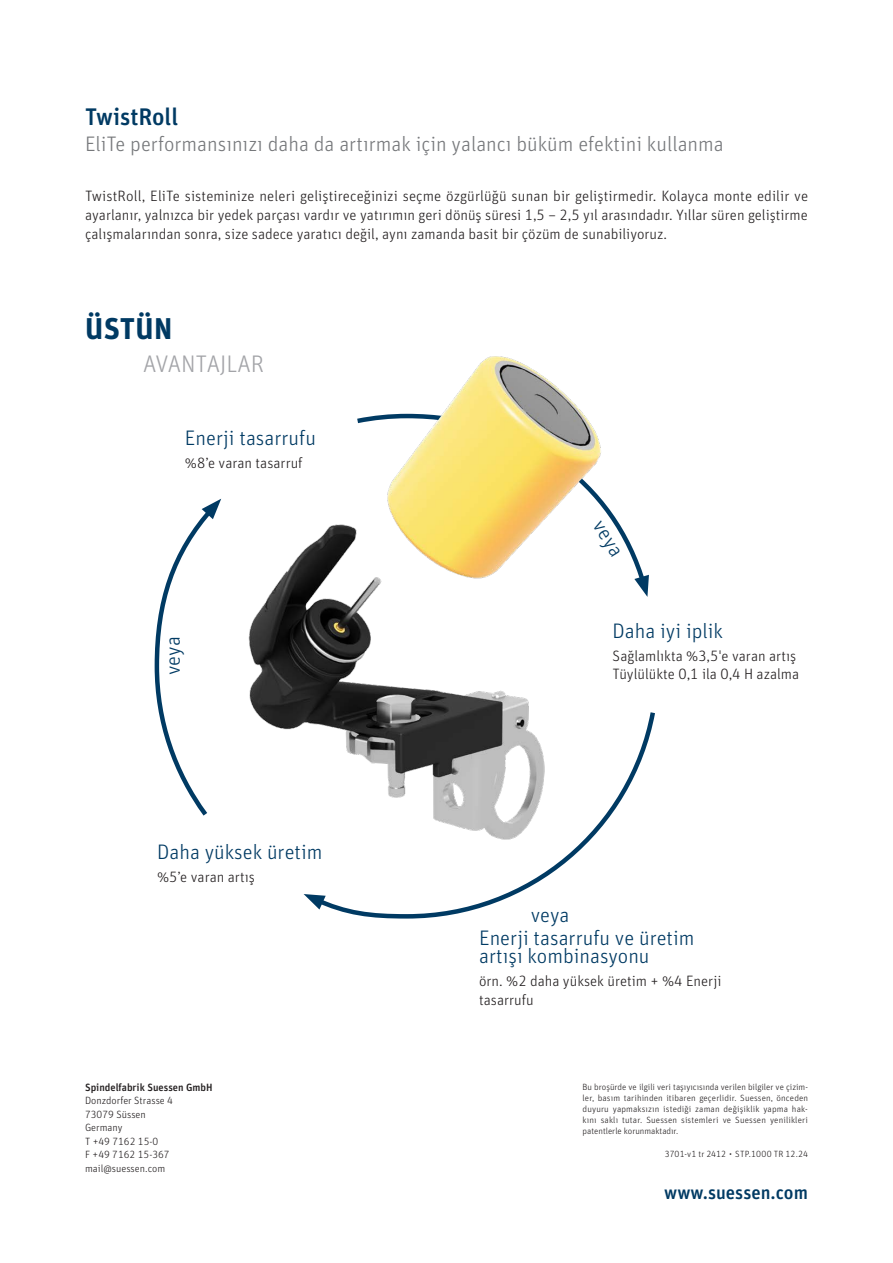
<style>
.page{position:relative;width:893px;height:1263px;background:#fff}
.page>*{position:absolute;margin:0;border:0;box-sizing:border-box;transform-origin:0 0}
.t1{font:700 30px "Unit Pro";letter-spacing:.01em;color:#003a63}
.t2{font:300 24px "Unit Pro";color:#a3a4a8}
.t3{font:500 24px "Unit Pro";color:#003a63}
.t4{font:300 21px/18.8px "Unit Pro";color:#003a63}
.t5{font:300 21px "Unit Pro";color:#76787b}
.t6{font:500 18.75px "Unit Pro";color:#003a63}
.t7{font:300 15px/18.8px "Unit Pro";color:#231f20}
.t8{font:300 10.5px/13.5px "Unit Pro";color:#231f20}
.t9{font:500 10.5px "Unit Pro";color:#231f20}
.t10{font:300 9px/10.8px "Unit Pro";color:#231f20;text-align:justify}
</style>
<div class="page">
<img style="left:248px;top:356px;width:401px;height:374px">
<svg style="left:154px;top:499px;width:67px;height:317px"></svg>
<svg style="left:309px;top:707px;width:346px;height:212px"></svg>
<svg style="left:304px;top:894px;width:22px;height:15px"></svg>
<h2 class="t3" style="left:85px;top:99px;width:95px">TwistRoll</h2>
<h3 class="t5" style="left:85px;top:129px;width:640px">EliTe performansınızı daha da artırmak için yalancı büküm efektini kullanma</h3>
<p class="t7" style="left:85px;top:186px;width:725px;text-align:justify">TwistRoll, EliTe sisteminize neleri geliştireceğinizi seçme özgürlüğü sunan bir geliştirmedir. Kolayca monte edilir ve ayarlanır, yalnızca bir yedek parçası vardır ve yatırımın geri dönüş süresi 1,5 – 2,5 yıl arasındadır. Yıllar süren geliştirme çalışmalarından sonra, size sadece yaratıcı değil, aynı zamanda basit bir çözüm de sunabiliyoruz.</p>
<h1 class="t1" style="left:85px;top:305px;width:89px">ÜSTÜN</h1>
<h2 class="t2" style="left:143px;top:347px;width:123px">AVANTAJLAR</h2>
<h3 class="t4" style="left:185px;top:427px;width:133px">Enerji tasarrufu</h3>
<p class="t7" style="left:185px;top:452px;width:119px">%8’e varan tasarruf</p>
<h3 class="t4" style="left:162px;top:675px;width:40px;rotate:-90deg">veya</h3>
<h3 class="t4" style="left:157px;top:841px;width:167px">Daha yüksek üretim</h3>
<p class="t7" style="left:157px;top:866px;width:99px">%5’e varan artış</p>
<p class="t9" style="left:85px;top:1079px;width:129px">Spindelfabrik Suessen GmbH</p>
<p class="t8" style="left:85px;top:1093px;width:90px">Donzdorfer Strasse 4<br>73079 Süssen<br>Germany<br>T +49 7162 15-0<br>F +49 7162 15-367 mail@suessen.com</p>
<h3 class="t4" style="left:607px;top:516px;width:40px;rotate:58deg">veya</h3>
<h3 class="t4" style="left:613px;top:620px;width:112px">Daha iyi iplik</h3>
<p class="t7" style="left:613px;top:645px;width:188px">Sağlamlıkta %3,5'e varan artış<br>Tüylülükte 0,1 ila 0,4 H azalma</p>
<h3 class="t4" style="left:531px;top:904px;width:40px">veya</h3>
<h3 class="t4" style="left:479px;top:927px;width:217px">Enerji tasarrufu ve üretim artışı kombinasyonu</h3>
<p class="t7" style="left:479px;top:971px;width:244px">örn. %2 daha yüksek üretim + %4 Enerji tasarrufu</p>
<p class="t10" style="left:583px;top:1081px;width:227px">Bu broşürde ve ilgili veri taşıyıcısında verilen bilgiler ve çizim&shy;ler, basım tarihinden itibaren geçerlidir. Suessen, önceden duyuru yapmaksızın istediği zaman değişiklik yapma hak&shy;kını saklı tutar. Suessen sistemleri ve Suessen yenilikleri patentlerle korunmaktadır.</p>
<p class="t10" style="left:665px;top:1148px;width:145px">3701-v1 tr 2412 ∙ STP.1000 TR 12.24</p>
<p class="t6" style="left:664px;top:1178px;width:145px">www.suessen.com</p>
</div>
